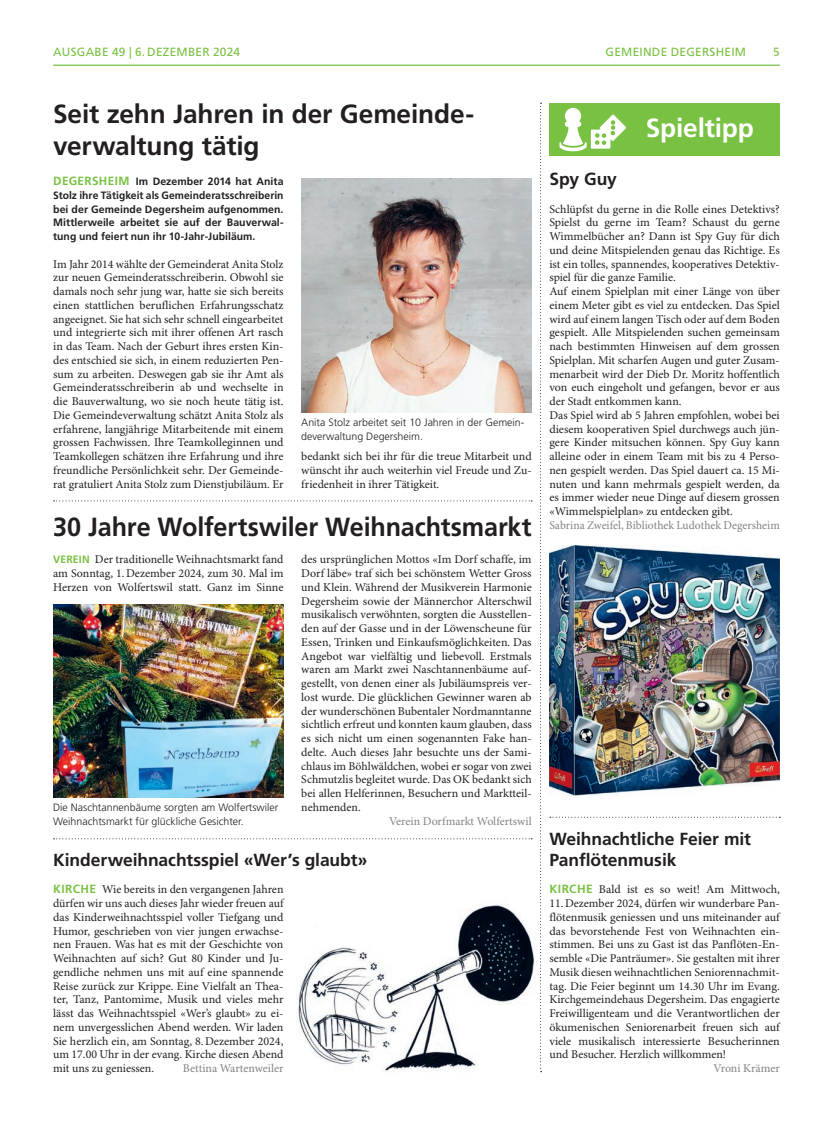
<style>
.page{position:relative;width:833px;height:1134px;background:#fff}
.page>*{position:absolute;margin:0;border:0;box-sizing:border-box;transform-origin:0 0}
.t1{font:700 26.25px/31.2px "Frutiger LT Std";letter-spacing:-.005em;color:#231f20}
.t2{font:700 26.25px "Frutiger LT Std";letter-spacing:-.005em;color:#231f20;scale:.96 1}
.t3{font:700 26.25px "Frutiger LT Std";letter-spacing:-.005em;color:#fff}
.t4{font:700 17.5px/21.2px "Frutiger LT Std";letter-spacing:-.005em;color:#231f20}
.t5{font:11.88px/13.8px "Minion Pro";color:#231f20;text-align:justify}
.t6{font:11.88px "Minion Pro";color:#808285}
.t7{font:11.88px "Frutiger LT Std";letter-spacing:.02em;color:#79c142}
.t8{font:700 10.62px/13.8px "Frutiger LT Std";letter-spacing:.005em;color:#231f20;text-align:justify}
.t9{font:300 10.62px/13.8px "Frutiger LT Std";color:#231f20}
.s1{font-size:11.88px;color:#79c142}
.s2{font-family:"Frutiger LT Std";font-weight:700;font-size:10.62px;color:#79c142}
.s3{font-family:"Frutiger LT Std";font-weight:700;color:#79c142}
</style>
<div class="page">
<hr style="left:53px;top:65px;width:727px;height:1px;background:#79c142">
<svg style="left:54px;top:500px;width:478px;height:1px"></svg>
<svg style="left:550px;top:817px;width:230px;height:1px"></svg>
<svg style="left:54px;top:838px;width:478px;height:1px"></svg>
<svg style="left:540px;top:103px;width:1px;height:969px"></svg>
<div style="left:549px;top:103px;width:231px;height:53px;background:#79c142"></div>
<div style="left:565px;top:108px;width:16px;height:16px;background:#fff;border-radius:50%"></div>
<svg style="left:559px;top:114px;width:67px;height:37px"></svg>
<img style="left:301px;top:178px;width:230px;height:234px">
<img style="left:53px;top:604px;width:230px;height:193px">
<img style="left:549px;top:546px;width:231px;height:249px">
<img style="left:298px;top:904px;width:237px;height:168px">
<p class="t7" style="left:53px;top:45px;width:18px">AUSGABE</p>
<p class="t7" style="left:112px;top:45px;width:67px">49 | 6. DEZEMBER</p>
<p class="t7" style="left:213px;top:45px;width:29px">2024</p>
<p class="t7" style="left:605px;top:45px;width:142px">GEMEINDE DEGERSHEIM</p>
<p class="t7" style="left:773px;top:45px;width:8px">5</p>
<h1 class="t1" style="left:53px;top:99px;width:420px">Seit zehn Jahren in der Gemeinde&shy;verwaltung tätig</h1>
<p class="t8" style="left:53px;top:175px;width:232px"><span class="s1">DEGERSHEIM</span> Im Dezember 2014 hat Anita Stolz ihre Tätigkeit als Gemeinderatsschreiberin bei der Gemeinde Degersheim aufgenommen.<br>Mittlerweile arbeitet sie auf der Bauverwal&shy;tung und feiert nun ihr 10-Jahr-Jubiläum.</p>
<p class="t5" style="left:53px;top:257px;width:232px">Im Jahr 2014 wählte der Gemeinderat Anita Stolz zur neuen Gemeinderatsschreiberin. Obwohl sie damals noch sehr jung war, hatte sie sich bereits einen stattlichen beruflichen Erfahrungsschatz angeeignet. Sie hat sich sehr schnell eingearbeitet und integrierte sich mit ihrer offenen Art rasch in das Team. Nach der Geburt ihres ersten Kin&shy;des entschied sie sich, in einem reduzierten Pen&shy;sum zu arbeiten. Deswegen gab sie ihr Amt als Gemeinderatsschreiberin ab und wechselte in die Bauverwaltung, wo sie noch heute tätig ist.<br>Die Gemeindeverwaltung schätzt Anita Stolz als erfahrene, langjährige Mitarbeitende mit einem grossen Fachwissen. Ihre Teamkolleginnen und Teamkollegen schätzen ihre Erfahrung und ihre freundliche Persönlichkeit sehr. Der Gemeinde&shy;rat gratuliert Anita Stolz zum Dienstjubiläum. Er</p>
<p class="t9" style="left:301px;top:415px;width:224px">Anita Stolz arbeitet seit 10 Jahren in der Gemein&shy;deverwaltung Degersheim.</p>
<p class="t5" style="left:301px;top:450px;width:232px">bedankt sich bei ihr für die treue Mitarbeit und wünscht ihr auch weiterhin viel Freude und Zu&shy;friedenheit in ihrer Tätigkeit.</p>
<h1 class="t2" style="left:53px;top:511px;width:500px">30 Jahre Wolfertswiler Weihnachtsmarkt</h1>
<p class="t5" style="left:53px;top:553px;width:232px"><span class="s2">VEREIN</span> Der traditionelle Weihnachtsmarkt fand am Sonntag, 1.Dezember 2024, zum 30. Mal im Herzen von Wolfertswil statt. Ganz im Sinne</p>
<p class="t5" style="left:301px;top:553px;width:232px">des ursprünglichen Mottos «Im Dorf schaffe, im Dorf läbe» traf sich bei schönstem Wetter Gross und Klein. Während der Musikverein Harmonie Degersheim sowie der Männerchor Alterschwil musikalisch verwöhnten, sorgten die Ausstellen&shy;den auf der Gasse und in der Löwenscheune für Essen, Trinken und Einkaufsmöglichkeiten. Das Angebot war vielfältig und liebevoll. Erstmals waren am Markt zwei Naschtannenbäume auf&shy;gestellt, von denen einer als Jubiläumspreis ver&shy;lost wurde. Die glücklichen Gewinner waren ab der wunderschönen Bubentaler Nordmanntanne sichtlich erfreut und konnten kaum glauben, dass es sich nicht um einen sogenannten Fake han&shy;delte. Auch dieses Jahr besuchte uns der Sami&shy;chlaus im Böhlwäldchen, wobei er sogar von zwei Schmutzlis begleitet wurde. Das OK bedankt sich bei allen Helferinnen, Besuchern und Marktteil&shy;nehmenden.</p>
<p class="t6" style="left:389px;top:814px;width:144px">Verein Dorfmarkt Wolfertswil</p>
<p class="t9" style="left:53px;top:800px;width:227px">Die Naschtannenbäume sorgten am Wolfertswiler<br>Weihnachtsmarkt für glückliche Gesichter.</p>
<h2 class="t4" style="left:53px;top:849px;width:316px">Kinderweihnachtsspiel «Wer’s glaubt»</h2>
<p class="t5" style="left:53px;top:883px;width:232px"><span class="s3">KIRCHE</span> Wie bereits in den vergangenen Jahren dürfen wir uns auch dieses Jahr wieder freuen auf das Kinderweihnachtsspiel voller Tiefgang und Humor, geschrieben von vier jungen erwachse&shy;nen Frauen. Was hat es mit der Geschichte von Weihnachten auf sich? Gut 80 Kinder und Ju&shy;gendliche nehmen uns mit auf eine spannende Reise zurück zur Krippe. Eine Vielfalt an Thea&shy;ter, Tanz, Pantomime, Musik und vieles mehr lässt das Weihnachtsspiel «Wer’s glaubt» zu ei&shy;nem unvergesslichen Abend werden. Wir laden Sie herzlich ein, am Sonntag, 8.Dezember 2024, um 17.00 Uhr in der evang. Kirche diesen Abend mit uns zu geniessen.</p>
<p class="t6" style="left:183px;top:1061px;width:102px">Bettina Wartenweiler</p>
<h1 class="t3" style="left:646px;top:112px;width:110px">Spieltipp</h1>
<h2 class="t4" style="left:549px;top:169px;width:69px">Spy Guy</h2>
<p class="t5" style="left:549px;top:202px;width:232px;text-align:left">Schlüpfst du gerne in die Rolle eines Detektivs?<br>Spielst du gerne im Team? Schaust du gerne Wimmelbücher an? Dann ist Spy Guy für dich und deine Mitspielenden genau das Richtige. Es ist ein tolles, spannendes, kooperatives Detektiv&shy;spiel für die ganze Familie.<br>Auf einem Spielplan mit einer Länge von über einem Meter gibt es viel zu entdecken. Das Spiel wird auf einem langen Tisch oder auf dem Boden gespielt. Alle Mitspielenden suchen gemeinsam nach bestimmten Hinweisen auf dem grossen Spielplan. Mit scharfen Augen und guter Zusam&shy;menarbeit wird der Dieb Dr. Moritz hoffentlich von euch eingeholt und gefangen, bevor er aus der Stadt entkommen kann.<br>Das Spiel wird ab 5 Jahren empfohlen, wobei bei diesem kooperativen Spiel durchwegs auch jün&shy;gere Kinder mitsuchen können. Spy Guy kann alleine oder in einem Team mit bis zu 4 Perso&shy;nen gespielt werden. Das Spiel dauert ca. 15 Mi&shy;nuten und kann mehrmals gespielt werden, da es immer wieder neue Dinge auf diesem grossen «Wimmelspielplan» zu entdecken gibt.</p>
<p class="t6" style="left:549px;top:518px;width:232px">Sabrina Zweifel, Bibliothek Ludothek Degersheim</p>
<h2 class="t4" style="left:549px;top:829px;width:203px">Weihnachtliche Feier mit<br>Panflötenmusik</h2>
<p class="t5" style="left:549px;top:883px;width:232px"><span class="s3">KIRCHE</span> Bald ist es so weit! Am Mittwoch, 11.Dezember 2024, dürfen wir wunderbare Pan&shy;flötenmusik geniessen und uns miteinander auf das bevorstehende Fest von Weihnachten ein&shy;stimmen. Bei uns zu Gast ist das Panflöten-En&shy;semble «Die Panträumer». Sie gestalten mit ihrer Musik diesen weihnachtlichen Seniorennachmit&shy;tag. Die Feier beginnt um 14.30 Uhr im Evang.<br>Kirchgemeindehaus Degersheim. Das engagierte Freiwilligenteam und die Verantwortlichen der ökumenischen Seniorenarbeit freuen sich auf viele musikalisch interessierte Besucherinnen und Besucher. Herzlich willkommen!</p>
<p class="t6" style="left:713px;top:1061px;width:68px">Vroni Krämer</p>
</div>
